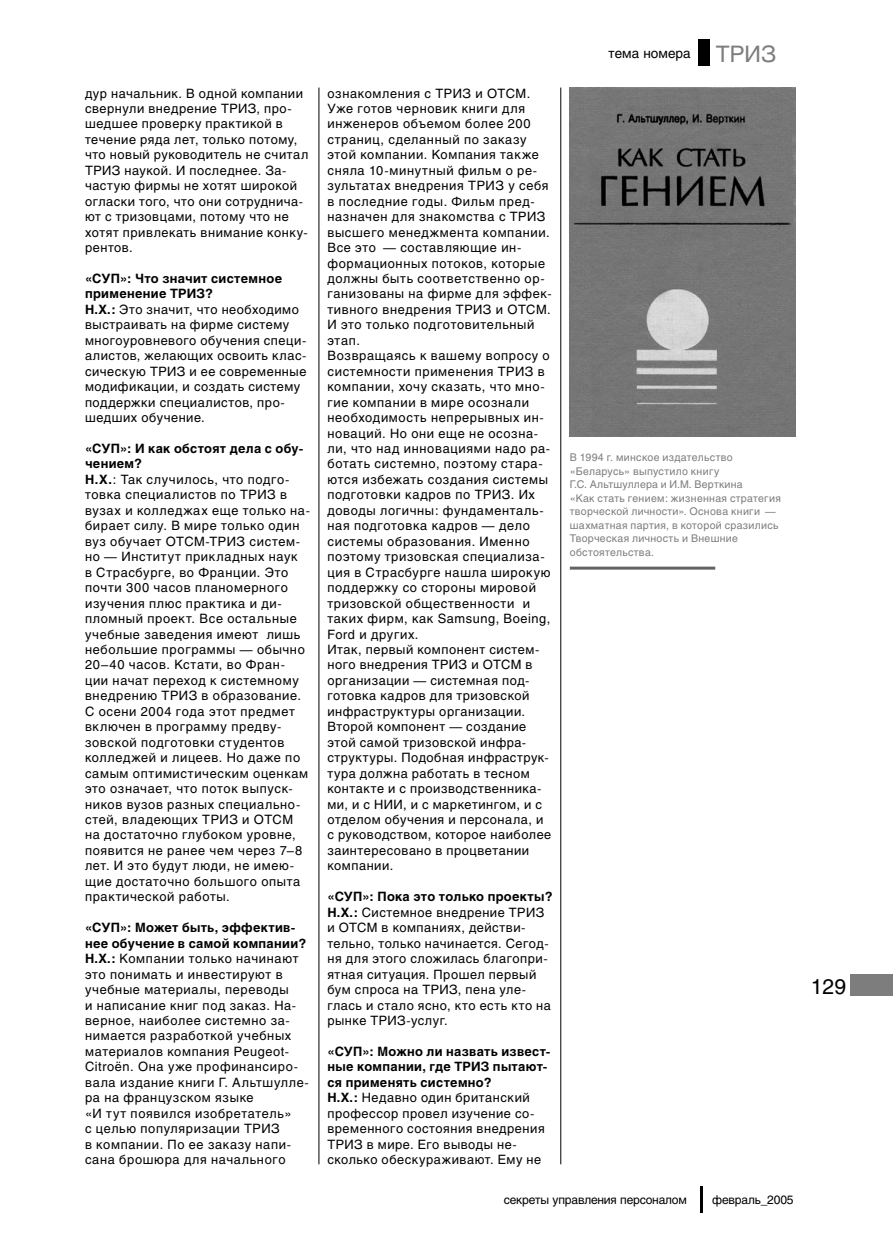
<style>
.page{position:relative;width:893px;height:1255px;background:#fff}
.page>*{position:absolute;margin:0;border:0;box-sizing:border-box;transform-origin:0 0}
.t1{font:22.5px "Helios";color:#7d7d7d}
.t2{font:21px "Helios";color:#000}
.t3{font:13.5px "Helios";color:#000}
.t4{font:12.75px/15.5px "Helios";letter-spacing:.05em;color:#000}
.t5{font:700 12.75px/15.5px "Helios";letter-spacing:.025em;color:#000}
.t6{font:12px "Helios";letter-spacing:-.015em;color:#000}
.t7{font:10.5px/13.5px "Helios";letter-spacing:.03em;color:#7d7d7d}
.s1{font-weight:700}
</style>
<div class="page">
<div style="left:850px;top:974px;width:43px;height:22px;background:#7d7d7d"></div>
<hr style="left:700px;top:1186px;width:2px;height:26px;background:#000">
<div style="left:698px;top:40px;width:12px;height:26px;background:#000"></div>
<hr style="left:319px;top:88px;width:1px;height:1076px;background:#000">
<img style="left:570px;top:88px;width:225px;height:348px">
<hr style="left:570px;top:566px;width:145px;height:3px;background:#636363">
<hr style="left:560px;top:88px;width:1px;height:1076px;background:#000">
<p class="t4" style="left:85px;top:85px;width:225px">дур начальник. В одной компании свернули внедрение ТРИЗ, про&shy;шедшее проверку практикой в течение ряда лет, только потому, что новый руководитель не считал<br>ТРИЗ наукой. И последнее. За&shy;частую фирмы не хотят широкой огласки того, что они сотруднича&shy;ют с тризовцами, потому что не хотят привлекать внимание конку&shy;рентов.</p>
<p class="t5" style="left:85px;top:271px;width:199px">«СУП»: Что значит системное применение ТРИЗ?</p>
<p class="t4" style="left:85px;top:301px;width:223px"><span class="s1">Н.Х.:</span> Это значит, что необходимо выстраивать на фирме систему многоуровневого обучения специ&shy;алистов, желающих освоить клас&shy;сическую ТРИЗ и ее современные модификации, и создать систему поддержки специалистов, про&shy;шедших обучение.</p>
<p class="t5" style="left:85px;top:441px;width:220px">«СУП»: И как обстоят дела с обу&shy;чением?</p>
<p class="t4" style="left:85px;top:471px;width:226px"><span class="s1">Н.Х.</span>: Так случилось, что подго&shy;товка специалистов по ТРИЗ в вузах и колледжах еще только на&shy;бирает силу. В мире только один вуз обучает ОТСМ-ТРИЗ систем&shy;но — Институт прикладных наук<br>в Страсбурге, во Франции. Это почти 300 часов планомерного изучения плюс практика и ди&shy;пломный проект. Все остальные учебные заведения имеют лишь небольшие программы — обычно<br>20–40 часов. Кстати, во Фран&shy;ции начат переход к системному внедрению ТРИЗ в образование.<br>С осени 2004 года этот предмет включен в программу предву&shy;зовской подготовки студентов колледжей и лицеев. Но даже по самым оптимистическим оценкам это означает, что поток выпуск&shy;ников вузов разных специально&shy;стей, владеющих ТРИЗ и ОТСМ на достаточно глубоком уровне, появится не ранее чем через 7–8 лет. И это будут люди, не имею&shy;щие достаточно большого опыта практической работы.</p>
<p class="t5" style="left:85px;top:919px;width:223px">«СУП»: Может быть, эффектив&shy;нее обучение в самой компании?</p>
<p class="t4" style="left:85px;top:950px;width:225px"><span class="s1">Н.Х.:</span> Компании только начинают это понимать и инвестируют в учебные материалы, переводы<br>и написание книг под заказ. На&shy;верное, наиболее системно за&shy;нимается разработкой учебных материалов компания Peugeot-<br>Citroёn. Она уже профинансиро&shy;вала издание книги Г. Альтшулле&shy;ра на французском языке<br>«И тут появился изобретатель»<br>с целью популяризации ТРИЗ<br>в компании. По ее заказу напи&shy;сана брошюра для начального</p>
<p class="t4" style="left:327px;top:85px;width:226px">ознакомления с ТРИЗ и ОТСМ.<br>Уже готов черновик книги для инженеров объемом более 200 страниц, сделанный по заказу этой компании. Компания также сняла 10-минутный фильм о ре&shy;зультатах внедрения ТРИЗ у себя в последние годы. Фильм пред&shy;назначен для знакомства с ТРИЗ высшего менеджмента компании.<br>Все это — составляющие ин&shy;формационных потоков, которые должны быть соответственно ор&shy;ганизованы на фирме для эффек&shy;тивного внедрения ТРИЗ и ОТСМ.<br>И это только подготовительный этап.</p>
<p class="t4" style="left:327px;top:348px;width:225px">Возвращаясь к вашему вопросу о системности применения ТРИЗ в компании, хочу сказать, что мно&shy;гие компании в мире осознали необходимость непрерывных ин&shy;новаций. Но они еще не осозна&shy;ли, что над инновациями надо ра&shy;ботать системно, поэтому стара&shy;ются избежать создания системы подготовки кадров по ТРИЗ. Их доводы логичны: фундаменталь&shy;ная подготовка кадров — дело системы образования. Именно поэтому тризовская специализа&shy;ция в Страсбурге нашла широкую поддержку со стороны мировой тризовской общественности и таких фирм, как Samsung, Boeing,<br>Ford и других.</p>
<p class="t4" style="left:327px;top:641px;width:213px">Итак, первый компонент систем&shy;ного внедрения ТРИЗ и ОТСМ в организации — системная под&shy;готовка кадров для тризовской инфраструктуры организации.</p>
<p class="t4" style="left:327px;top:719px;width:225px">Второй компонент — создание этой самой тризовской инфра&shy;структуры. Подобная инфраструк&shy;тура должна работать в тесном контакте и с производственника&shy;ми, и с НИИ, и с маркетингом, и с отделом обучения и персонала, и с руководством, которое наиболее заинтересовано в процветании компании.</p>
<p class="t5" style="left:327px;top:889px;width:227px">«СУП»: Пока это только проекты?</p>
<p class="t4" style="left:327px;top:904px;width:225px"><span class="s1">Н.Х.:</span> Системное внедрение ТРИЗ и ОТСМ в компаниях, действи&shy;тельно, только начинается. Сегод&shy;ня для этого сложилась благопри&shy;ятная ситуация. Прошел первый бум спроса на ТРИЗ, пена уле&shy;глась и стало ясно, кто есть кто на рынке ТРИЗ-услуг.</p>
<p class="t5" style="left:327px;top:1043px;width:225px">«СУП»: Можно ли назвать извест&shy;ные компании, где ТРИЗ пытают&shy;ся применять системно?</p>
<p class="t4" style="left:327px;top:1089px;width:219px"><span class="s1">Н.Х.:</span> Недавно один британский профессор провел изучение со&shy;временного состояния внедрения<br>ТРИЗ в мире. Его выводы не&shy;сколько обескураживают. Ему не</p>
<p class="t3" style="left:609px;top:45px;width:84px">тема номера</p>
<p class="t1" style="left:716px;top:40px;width:62px">ТРИЗ</p>
<p class="t7" style="left:570px;top:450px;width:212px">В 1994 г. минское издательство «Беларусь» выпустило книгу<br>Г.С. Альтшуллера и И.М. Верткина<br>«Как стать гением: жизненная стратегия творческой личности». Основа книги — шахматная партия, в которой сразились<br>Творческая личность и Внешние обстоятельства.</p>
<p class="t6" style="left:504px;top:1192px;width:185px">секреты управления персоналом</p>
<p class="t6" style="left:712px;top:1192px;width:83px">февраль_2005</p>
<p class="t2" style="left:811px;top:973px;width:37px">129</p>
</div>
